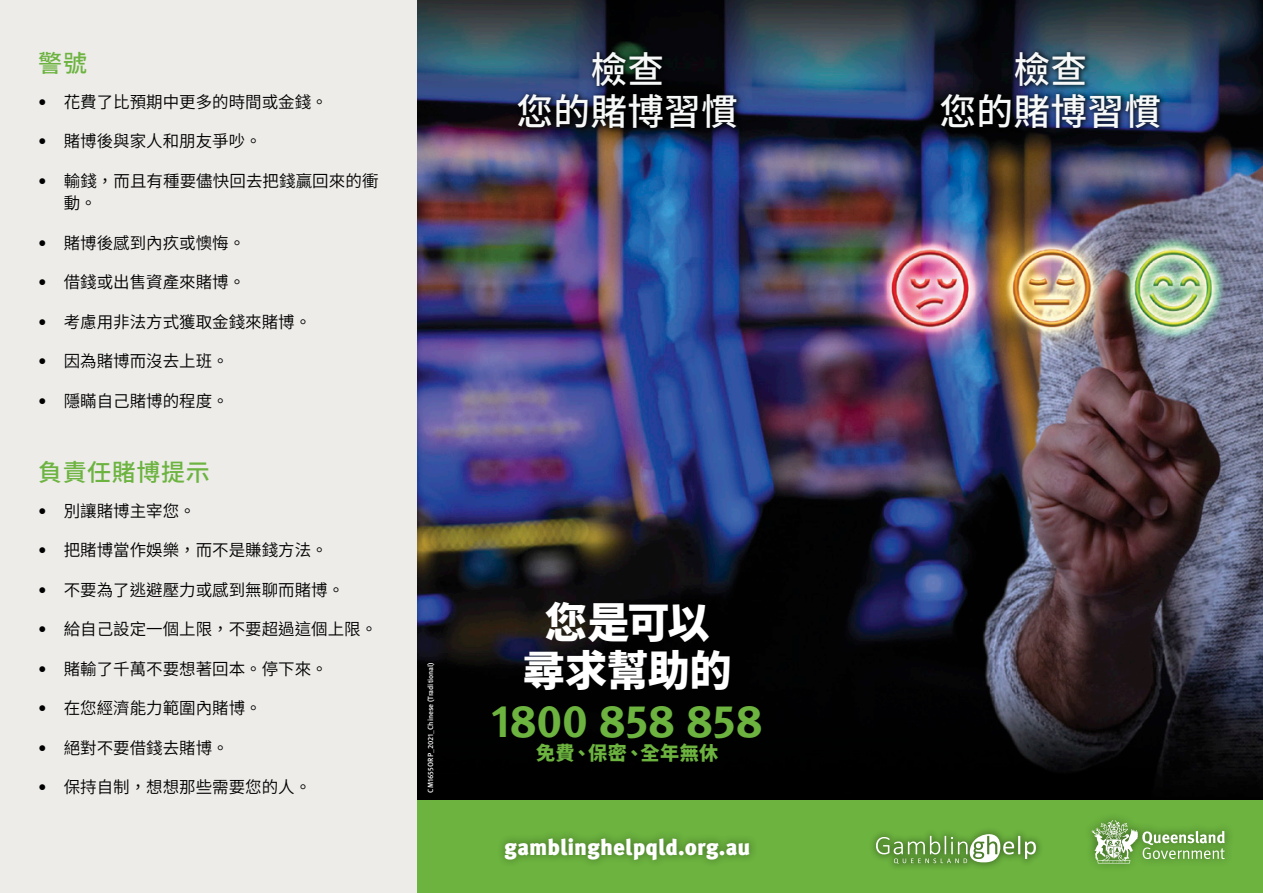
<style>
.page{position:relative;width:1263px;height:893px;background:#fff}
.page>*{position:absolute;margin:0;border:0;box-sizing:border-box;transform-origin:0 0}
.t1{font:700 45.75px "Meta OT";letter-spacing:-.01em;color:#6cb33f}
.t2{font:800 42.15px/48px "Source Han Sans TW";letter-spacing:-.02em;color:#fff;text-align:center}
.t3{font:500 36.75px/42px "Source Han Sans TW";letter-spacing:.005em;color:#f7f8f8;text-align:center}
.t4{font:500 24px "Source Han Sans TW";letter-spacing:.025em;color:#6cb33f}
.t5{font:900 22.5px "Meta OT";color:#fff}
.t6{font:800 19.05px "Source Han Sans TW";letter-spacing:.02em;color:#6cb33f}
.t7{font:16.5px/22.5px "Source Han Sans TW";color:#000}
.t8{font:500 7.5px "Meta OT";color:#fff}
.s1{font-family:"Meta OT"}
</style>
<div class="page">
<img style="left:417px;top:0;width:846px;height:800px">
<div style="left:416px;top:800px;width:847px;height:93px;background:#6cb33f"></div>
<div style="left:937px;top:48px;width:230px;height:87px;background:#000;opacity:.8"></div>
<div style="left:514px;top:48px;width:229px;height:87px;background:#000;opacity:.8"></div>
<div style="left:0;top:0;width:417px;height:893px;background:#edece9"></div>
<div style="left:868px;top:826px;width:176px;height:46px;background:#000;opacity:.3"></div>
<svg style="left:876px;top:834px;width:160px;height:30px"></svg>
<div style="left:496px;top:829px;width:262px;height:40px;background:#000;opacity:.3"></div>
<div style="left:426px;top:661px;width:9px;height:132px;background:#000"></div>
<svg style="left:1092px;top:820px;width:133px;height:43px"></svg>
<p class="t4" style="left:38px;top:50px;width:50px">警號</p>
<p class="t7" style="left:38px;top:91px;width:291px"><span class="s1">•</span> 花費了比預期中更多的時間或金錢。</p>
<p class="t7" style="left:38px;top:130px;width:225px"><span class="s1">•</span> 賭博後與家人和朋友爭吵。</p>
<p class="t7" style="left:64px;top:170px;width:316px;text-indent:-26px"><span class="s1">•</span> 輸錢，而且有種要儘快回去把錢贏回來的衝動。</p>
<p class="t7" style="left:38px;top:232px;width:209px"><span class="s1">•</span> 賭博後感到內疚或懊悔。</p>
<p class="t7" style="left:38px;top:271px;width:209px"><span class="s1">•</span> 借錢或出售資產來賭博。</p>
<p class="t7" style="left:38px;top:311px;width:275px"><span class="s1">•</span> 考慮用非法方式獲取金錢來賭博。</p>
<p class="t7" style="left:38px;top:350px;width:192px"><span class="s1">•</span> 因為賭博而沒去上班。</p>
<p class="t7" style="left:38px;top:390px;width:192px"><span class="s1">•</span> 隱瞞自己賭博的程度。</p>
<p class="t4" style="left:38px;top:459px;width:173px">負責任賭博提示</p>
<p class="t7" style="left:38px;top:500px;width:159px"><span class="s1">•</span> 別讓賭博主宰您。</p>
<p class="t7" style="left:38px;top:539px;width:291px"><span class="s1">•</span> 把賭博當作娛樂，而不是賺錢方法。</p>
<p class="t7" style="left:38px;top:579px;width:308px"><span class="s1">•</span> 不要為了逃避壓力或感到無聊而賭博。</p>
<p class="t7" style="left:38px;top:618px;width:341px"><span class="s1">•</span> 給自己設定一個上限，不要超過這個上限。</p>
<p class="t7" style="left:38px;top:658px;width:291px"><span class="s1">•</span> 賭輸了千萬不要想著回本。停下來。</p>
<p class="t7" style="left:38px;top:697px;width:225px"><span class="s1">•</span> 在您經濟能力範圍內賭博。</p>
<p class="t7" style="left:38px;top:737px;width:192px"><span class="s1">•</span> 絕對不要借錢去賭博。</p>
<p class="t7" style="left:38px;top:776px;width:275px"><span class="s1">•</span> 保持自制，想想那些需要您的人。</p>
<p class="t8" style="left:426px;top:792px;width:132px;rotate:-90deg">CM1655ORP_2021_Chinese (Traditional)</p>
<p class="t3" style="left:516px;top:49px;width:223px">檢查<br>您的賭博習慣</p>
<p class="t2" style="left:523px;top:600px;width:210px">您是可以尋求幫助的</p>
<p class="t1" style="left:491px;top:692px;width:273px">1800 858 858</p>
<p class="t6" style="left:536px;top:742px;width:184px">免費、保密、全年無休</p>
<p class="t5" style="left:504px;top:833px;width:248px">gamblinghelpqld.org.au</p>
<p class="t3" style="left:940px;top:49px;width:223px">檢查<br>您的賭博習慣</p>
</div>
